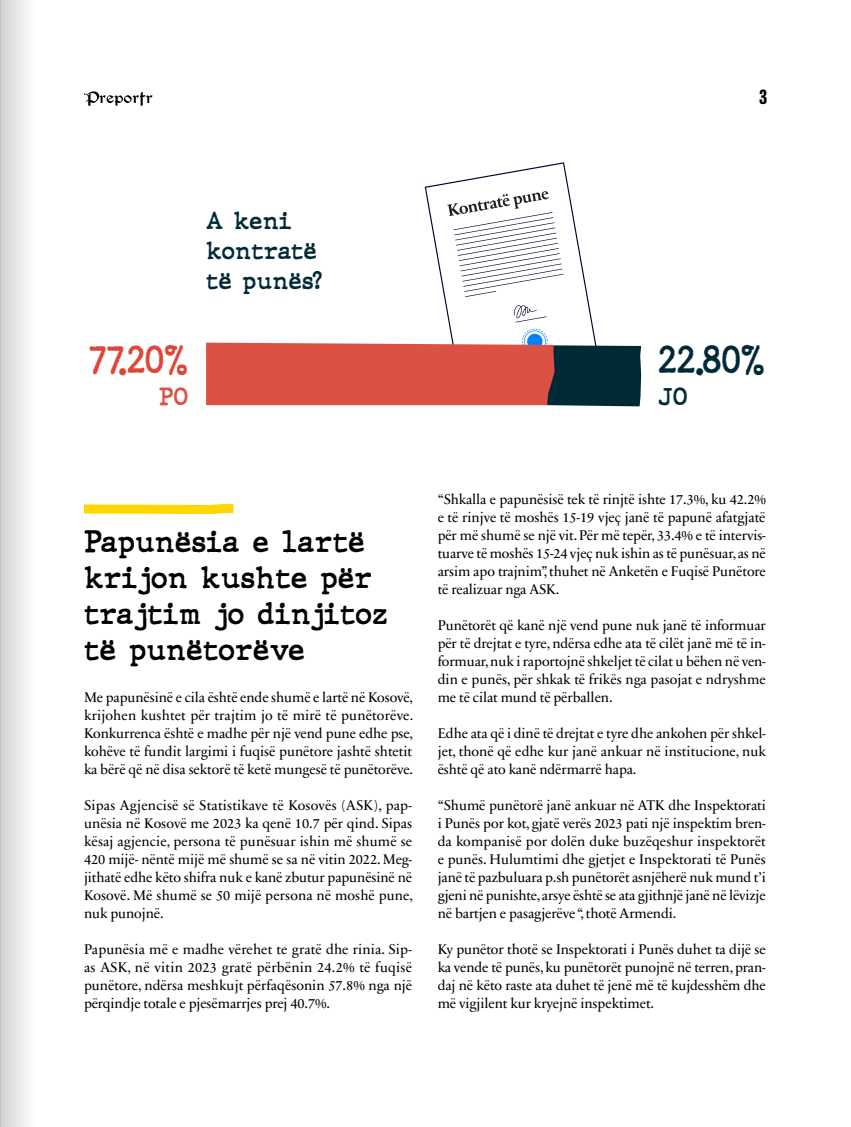
<style>
.page{position:relative;width:851px;height:1127px;background:#fff}
.page>*{position:absolute;margin:0;border:0;box-sizing:border-box;transform-origin:0 0}
.t1{font:700 36px "JMH Typewriter";color:#002936}
.t2{font:700 36px "JMH Typewriter";color:#dc4739}
.t3{font:700 30px/36px "JMH Typewriter";letter-spacing:-.005em;color:#000}
.t4{font:700 24px/30px "JMH Typewriter";color:#002936}
.t5{font:700 24px "JMH Typewriter";color:#db5245}
.t6{font:500 18px "Titling Gothic FB Comp";color:#000}
.t7{font:14.25px/18px "Sabon Next LT Pro";letter-spacing:-.005em;color:#000;text-align:justify}
</style>
<div class="page">
<svg style="left:84px;top:91px;width:69px;height:15px"></svg>
<svg style="left:84px;top:504px;width:150px;height:10px"></svg>
<svg style="left:206px;top:162px;width:435px;height:244px"></svg>
<div style="left:0;top:0;width:36px;height:1127px;background:linear-gradient(to right,#d0d2d3,#fff)"></div>
<hr style="left:0;top:0;width:1px;height:1127px;background:#bcbec0">
<p class="t6" style="left:759px;top:86px;width:9px">3</p>
<h3 class="t4" style="left:206px;top:208px;width:118px">A keni kontratë të punës?</h3>
<h1 class="t2" style="left:89px;top:339px;width:101px">77.20%</h1>
<h3 class="t5" style="left:159px;top:382px;width:31px">PO</h3>
<h1 class="t1" style="left:658px;top:339px;width:108px">22.80%</h1>
<h3 class="t4" style="left:658px;top:383px;width:31px">JO</h3>
<h2 class="t3" style="left:84px;top:526px;width:305px">Papunësia e lartë krijon kushte për trajtim jo dinjitoz të punëtorëve</h2>
<p class="t7" style="left:84px;top:688px;width:331px">Me papunësinë e cila është ende shumë e lartë në Kosovë, krijohen kushtet për trajtim jo të mirë të punëtorëve.<br>Konkurrenca është e madhe për një vend pune edhe pse, kohëve të fundit largimi i fuqisë punëtore jashtë shtetit ka bërë që në disa sektorë të ketë mungesë të punëtorëve.</p>
<p class="t7" style="left:84px;top:796px;width:330px">Sipas Agjencisë së Statistikave të Kosovës (ASK), pap&shy;unësia në Kosovë me 2023 ka qenë 10.7 për qind. Sipas kësaj agjencie, persona të punësuar ishin më shumë se 420 mijë- nëntë mijë më shumë se sa në vitin 2022. Meg&shy;jithatë edhe këto shifra nuk e kanë zbutur papunësinë në Kosovë. Më shumë se 50 mijë persona në moshë pune, nuk punojnë.</p>
<p class="t7" style="left:84px;top:940px;width:329px">Papunësia më e madhe vërehet te gratë dhe rinia. Sip&shy;as ASK, në vitin 2023 gratë përbënin 24.2% të fuqisë punëtore, ndërsa meshkujt përfaqësonin 57.8% nga një përqindje totale e pjesëmarrjes prej 40.7%.</p>
<p class="t7" style="left:437px;top:490px;width:330px">“Shkalla e papunësisë tek të rinjtë ishte 17.3%, ku 42.2% e të rinjve të moshës 15-19 vjeç janë të papunë afatgjatë për më shumë se një vit. Për më tepër, 33.4% e të intervis&shy;tuarve të moshës 15-24 vjeç nuk ishin as të punësuar, as në arsim apo trajnim”, thuhet në Anketën e Fuqisë Punëtore të realizuar nga ASK.</p>
<p class="t7" style="left:437px;top:616px;width:329px">Punëtorët që kanë një vend pune nuk janë të informuar për të drejtat e tyre, ndërsa edhe ata të cilët janë më të in&shy;formuar, nuk i raportojnë shkeljet të cilat u bëhen në ven&shy;din e punës, për shkak të frikës nga pasojat e ndryshme me të cilat mund të përballen.</p>
<p class="t7" style="left:437px;top:724px;width:330px">Edhe ata që i dinë të drejtat e tyre dhe ankohen për shkel&shy;jet, thonë që edhe kur janë ankuar në institucione, nuk është që ato kanë ndërmarrë hapa.</p>
<p class="t7" style="left:437px;top:796px;width:330px">“Shumë punëtorë janë ankuar në ATK dhe Inspektorati i Punës por kot, gjatë verës 2023 pati një inspektim bren&shy;da kompanisë por dolën duke buzëqeshur inspektorët e punës. Hulumtimi dhe gjetjet e Inspektorati të Punës janë të pazbuluara p.sh punëtorët asnjëherë nuk mund t’i gjeni në punishte, arsye është se ata gjithnjë janë në lëvizje në bartjen e pasagjerëve “, thotë Armendi.</p>
<p class="t7" style="left:437px;top:940px;width:329px">Ky punëtor thotë se Inspektorati i Punës duhet ta dijë se ka vende të punës, ku punëtorët punojnë në terren, pran&shy;daj në këto raste ata duhet të jenë më të kujdesshëm dhe më vigjilent kur kryejnë inspektimet.</p>
</div>
